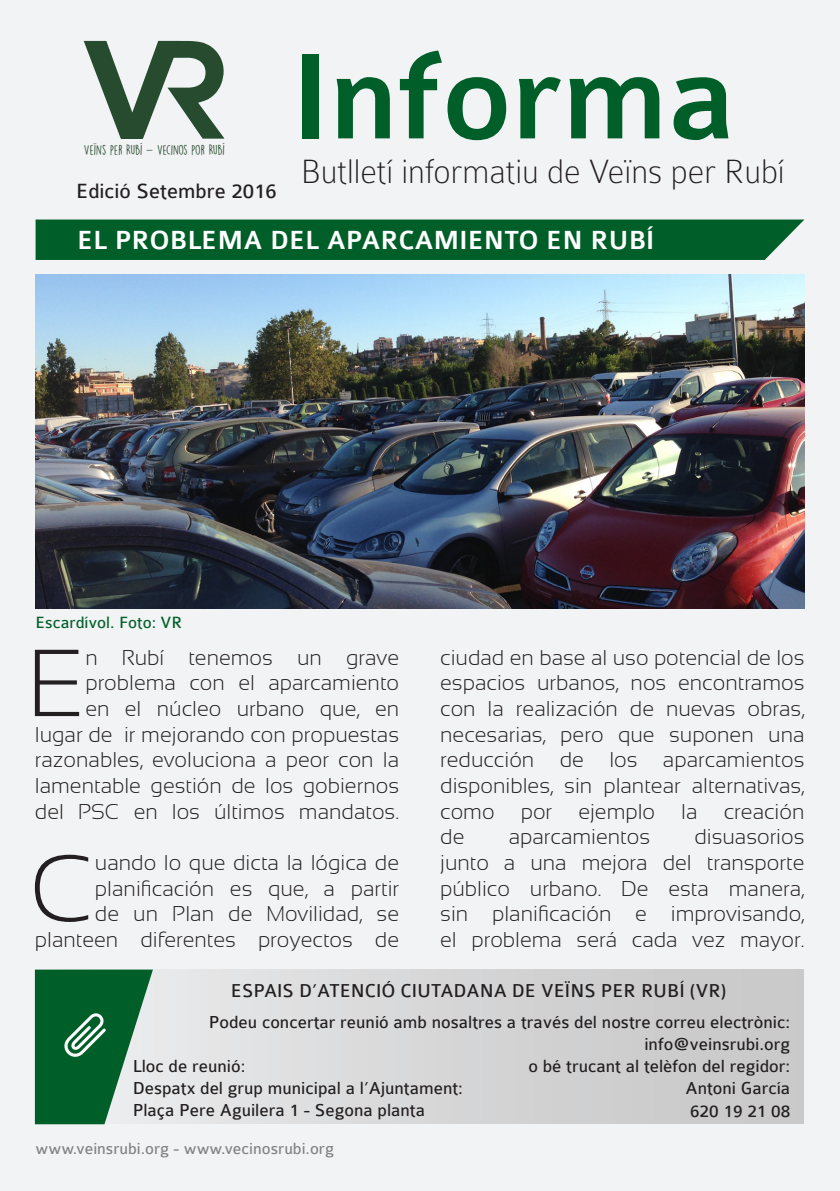
<style>
.page{position:relative;width:840px;height:1191px;background:#fff}
.page>*{position:absolute;margin:0;border:0;box-sizing:border-box;transform-origin:0 0}
.t1{font:700 133.2px "Meiryo UI";color:#264b2f}
.t2{font:130.4px "Devil Breeze Demi";color:#264b2f}
.t3{font:500 130px "Colaborate";color:#005f29}
.Dropcap{font:300 95px "Sansation";color:#231f20}
.Icon_Font{font:88.4px "Entypo";color:#fff}
.t4{font:100 36px "Colaborate";color:#231f20}
.t5{font:500 28px "Colaborate";color:#fff}
.Small_Headline{font:22px "Colaborate";color:#231f20}
.Dropcap-2{font:300 21.4px/25.6px "Sansation";color:#231f20;text-align:right}
.Regular_Text{font:20px "Colaborate";color:#231f20}
.Regular_Text-2{font:18.6px/22.2px "Colaborate";color:#231f20;text-align:right}
.Small_Headline-2{font:17.4px "Colaborate";color:#005f29}
.t6{font:17.2px "Colaborate";color:#808285}
.t7{font:12.6px "DK Lemon Yellow Sun";color:#264b2f}
</style>
<div class="page">
<div style="left:0;top:0;width:839px;height:1191px;background:#f2f3f4"></div>
<div style="left:36px;top:219px;width:768px;height:41px;background:#005f29"></div>
<svg style="left:175px;top:969px;width:629px;height:155px;fill:#d3d4d5"></svg>
<svg style="left:35px;top:969px;width:118px;height:155px"></svg>
<img style="left:36px;top:274px;width:768px;height:335px">
<p class="t1" style="left:83px;top:-2px;width:99px">V</p>
<p class="t7" style="left:84px;top:142px;width:142px">VEÏNS PER RUBÍ - VECINOS POR RUBÍ</p>
<p class="t2" style="left:155px;top:27px;width:75px">R</p>
<p class="Small_Headline" style="left:76px;top:180px;width:202px">Edició Setembre 2016</p>
<p class="t3" style="left:292px;top:30px;width:445px">Informa</p>
<p class="t4" style="left:300px;top:153px;width:485px">Butlletí informatiu de Veïns per Rubí</p>
<p class="t5" style="left:77px;top:226px;width:578px">EL PROBLEMA DEL APARCAMIENTO EN RUBÍ</p>
<p class="Small_Headline-2" style="left:36px;top:613px;width:148px">Escardívol. Foto: VR</p>
<p class="Dropcap-2" style="left:35px;top:644px;width:365px">n Rubí tenemos un grave problema con el aparcamiento<br>en el núcleo urbano que, en lugar de ir mejorando con propuestas razonables, evoluciona a peor con la lamentable gestión de los gobiernos del PSC en los últimos mandatos.</p>
<p class="Dropcap" style="left:30px;top:835px;width:67px">C</p>
<p class="Dropcap" style="left:27px;top:630px;width:59px">E</p>
<p class="Dropcap-2" style="left:35px;top:850px;width:365px">uando lo que dicta la lógica de planificación es que, a partir<br>de un Plan de Movilidad, se planteen diferentes proyectos de</p>
<p class="Dropcap-2" style="left:440px;top:644px;width:365px;text-align:justify">ciudad en base al uso potencial de los espacios urbanos, nos encontramos con la realización de nuevas obras, necesarias, pero que suponen una reducción de los aparcamientos disponibles, sin plantear alternativas, como por ejemplo la creación de</p>
<p class="Dropcap-2" style="left:440px;top:824px;width:365px;text-align:justify;text-indent:254px">disuasorios junto a una mejora del transporte público urbano. De esta manera, sin planificación e improvisando, el problema será cada vez mayor.</p>
<p class="Dropcap-2" style="left:508px;top:824px;width:143px">aparcamientos</p>
<p class="Regular_Text" style="left:231px;top:980px;width:497px">ESPAIS D’ATENCIÓ CIUTADANA DE VEÏNS PER RUBÍ (VR)</p>
<p class="Icon_Font" style="left:60px;top:975px;width:52px">'</p>
<p class="Regular_Text-2" style="left:209px;top:1011px;width:582px">Podeu concertar reunió amb nosaltres a través del nostre correu electrònic: info@veinsrubi.org<br>o bé trucant al telèfon del regidor:</p>
<p class="Regular_Text-2" style="left:685px;top:1077px;width:106px">Antoni García</p>
<p class="Regular_Text-2" style="left:689px;top:1100px;width:102px">620 19 21 08</p>
<p class="Regular_Text-2" style="left:133px;top:1055px;width:114px">Lloc de reunió:</p>
<p class="Regular_Text-2" style="left:133px;top:1077px;width:331px">Despatx del grup municipal a l’Ajuntament:</p>
<p class="Regular_Text-2" style="left:133px;top:1099px;width:294px">Plaça Pere Aguilera 1 - Segona planta</p>
<p class="t6" style="left:36px;top:1139px;width:300px">www.veinsrubi.org - www.vecinosrubi.org</p>
</div>
